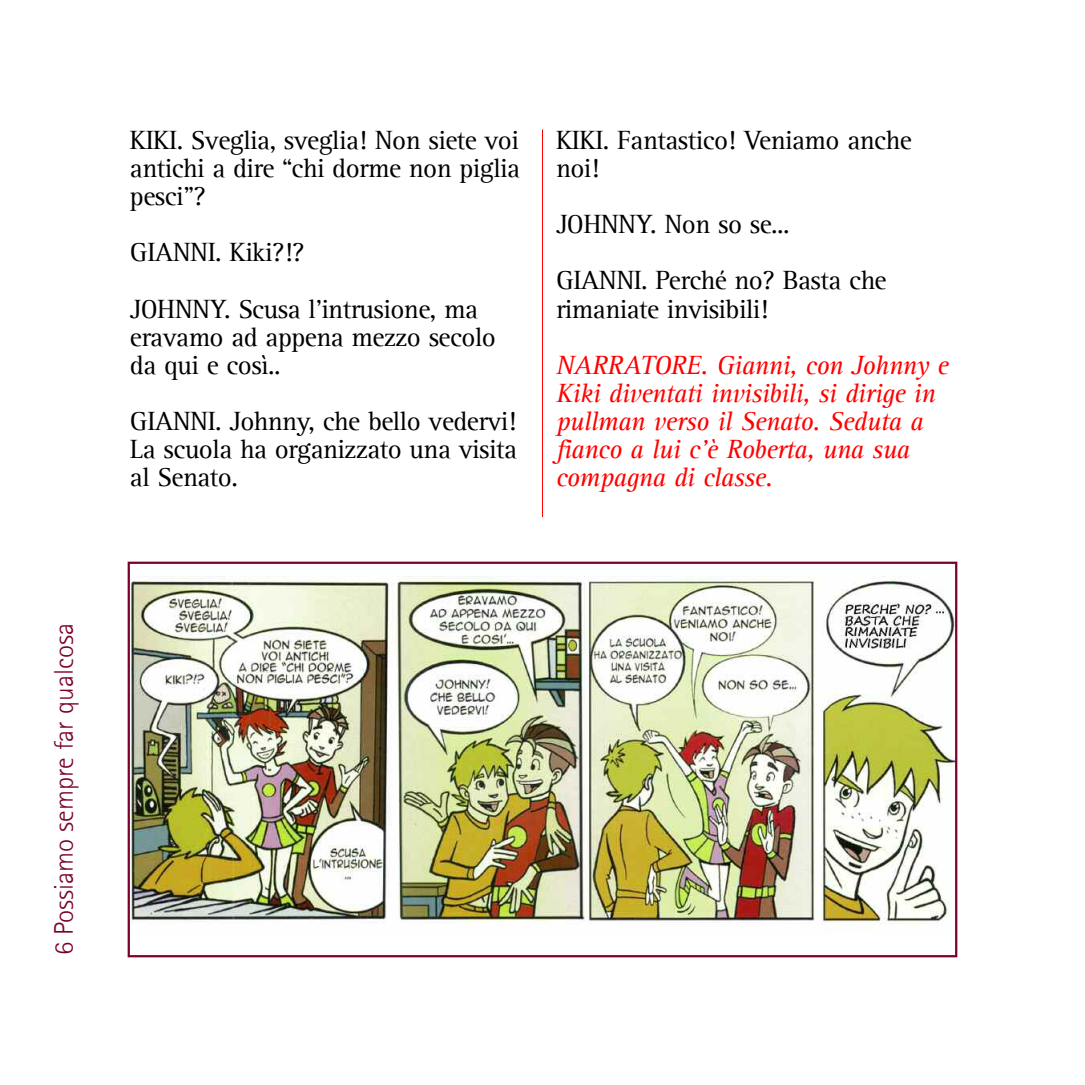
<style>
.page{position:relative;width:1085px;height:1085px;background:#fff}
.page>*{position:absolute;margin:0;border:0;box-sizing:border-box;transform-origin:0 0}
.t1{font:27px/28.1px "Agfa Rotis Serif";letter-spacing:-.02em;color:#000}
.t2{font:italic 27px/28.1px "Agfa Rotis Serif";letter-spacing:-.02em;color:#f00}
.t3{font:300 27px "Agfa Rotis Sans Serif";color:#7a002e}
</style>
<div class="page">
<img style="left:131px;top:576px;width:823px;height:353px">
<div style="left:128px;top:561px;width:829px;height:396px;border:2px solid #7a002e"></div>
<hr style="left:542px;top:129px;width:1px;height:388px;background:#f00">
<p class="t1" style="left:130px;top:126px;width:392px;text-align:justify">KIKI. Sveglia, sveglia! Non siete voi antichi a dire “chi dorme non piglia pesci"?</p>
<p class="t1" style="left:130px;top:225px;width:349px;line-height:56.2px">GIANNI. Kiki?!?<br>JOHNNY. Scusa l'intrusione, ma</p>
<p class="t1" style="left:130px;top:323px;width:367px">eravamo ad appena mezzo secolo da qui e così..</p>
<p class="t1" style="left:130px;top:408px;width:388px;text-align:justify">GIANNI. Johnny, che bello vedervi!<br>La scuola ha organizzato una visita al Senato.</p>
<p class="t1" style="left:556px;top:126px;width:357px">KIKI. Fantastico! Veniamo anche noi!</p>
<p class="t1" style="left:556px;top:197px;width:332px;line-height:56.2px">JOHNNY. Non so se...<br>GIANNI. Perché no? Basta che</p>
<p class="t1" style="left:556px;top:295px;width:214px">rimaniate invisibili!</p>
<p class="t2" style="left:556px;top:351px;width:394px">NARRATORE. Gianni, con Johnny e<br>Kiki diventati invisibili, si dirige in pullman verso il Senato. Seduta a fianco a lui c’è Roberta, una sua compagna di classe.</p>
<p class="t3" style="left:48px;top:954px;width:333px;rotate:-90deg">6 Possiamo sempre far qualcosa</p>
</div>
